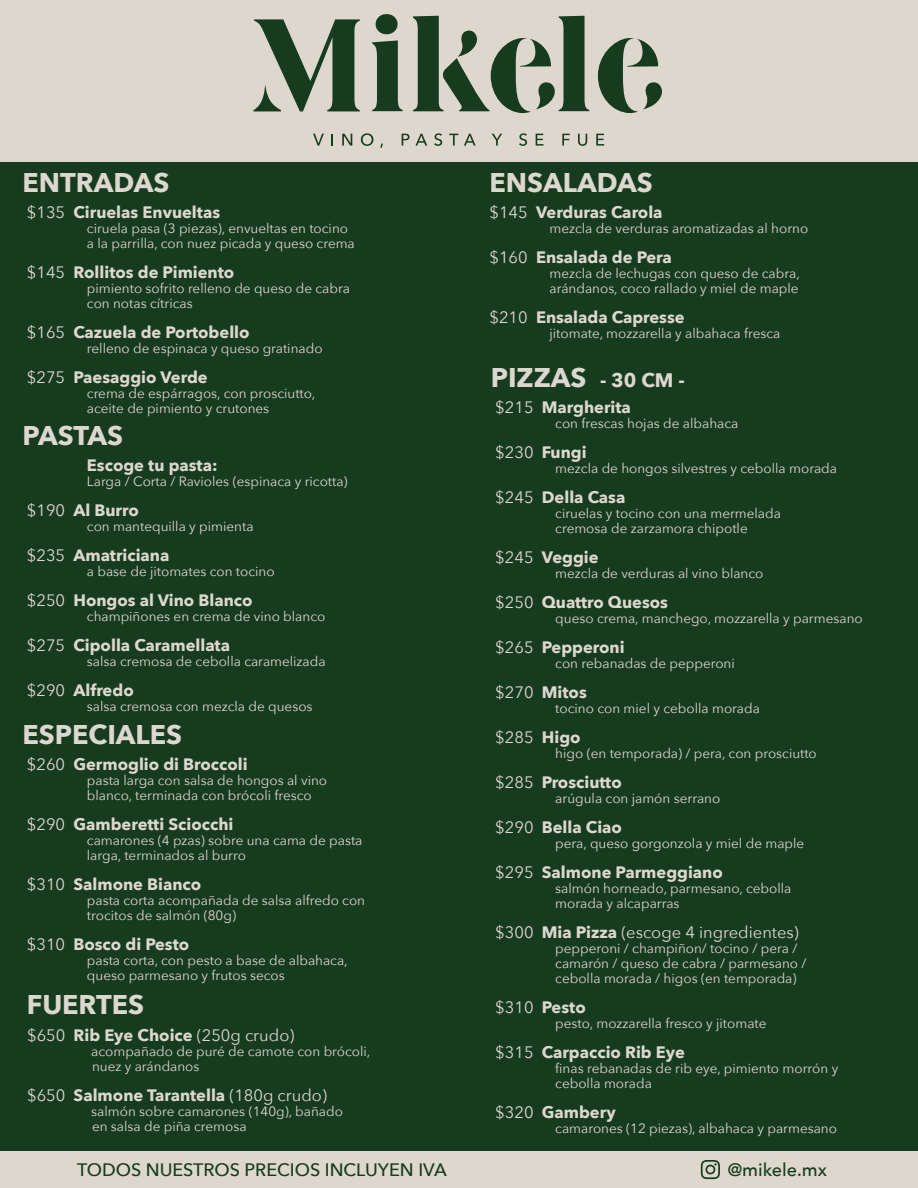
<style>
.page{position:relative;width:918px;height:1188px;background:#fff}
.page>*{position:absolute;margin:0;border:0;box-sizing:border-box;transform-origin:0 0}
.t1{font:700 27px "Avenir Next";color:#ddd8cf}
.t2{font:500 18px "Avenir Next";color:#173b1f}
.t3{font:700 16.5px "Avenir Next";color:#ddd8cf}
.t4{font:16.5px "Avenir Next";color:#ddd8cf}
.t5{font:13.5px/15px "Avenir Next";color:#ddd8cf}
.s1{font-weight:400}
.s2{font-weight:700}
.s3{font-size:19.5px}
</style>
<div class="page">
<div style="left:0;top:2px;width:918px;height:1186px;background:#173b1f"></div>
<div style="left:0;top:1151px;width:918px;height:37px;background:#ddd7ce"></div>
<svg style="left:701px;top:1160px;width:19px;height:19px"></svg>
<div style="left:0;top:0;width:918px;height:162px;background:#ddd7ce"></div>
<svg style="left:253px;top:19px;width:107px;height:92px"></svg>
<svg style="left:376px;top:14px;width:22px;height:20px"></svg>
<svg style="left:372px;top:40px;width:31px;height:71px"></svg>
<svg style="left:413px;top:16px;width:176px;height:97px"></svg>
<svg style="left:598px;top:38px;width:64px;height:75px"></svg>
<svg style="left:313px;top:134px;width:11px;height:12px"></svg>
<svg style="left:331px;top:134px;width:2px;height:12px"></svg>
<svg style="left:342px;top:134px;width:10px;height:12px"></svg>
<svg style="left:361px;top:133px;width:12px;height:13px"></svg>
<svg style="left:402px;top:134px;width:25px;height:12px"></svg>
<svg style="left:434px;top:133px;width:8px;height:13px"></svg>
<svg style="left:449px;top:134px;width:9px;height:12px"></svg>
<svg style="left:464px;top:134px;width:12px;height:12px"></svg>
<svg style="left:492px;top:134px;width:10px;height:12px"></svg>
<svg style="left:519px;top:133px;width:8px;height:13px"></svg>
<svg style="left:536px;top:134px;width:7px;height:12px"></svg>
<svg style="left:562px;top:134px;width:8px;height:12px"></svg>
<svg style="left:578px;top:134px;width:9px;height:12px"></svg>
<svg style="left:596px;top:134px;width:8px;height:12px"></svg>
<h1 class="t1" style="left:23px;top:159px;width:148px">ENTRADAS</h1>
<p class="t3" style="left:27px;top:198px;width:195px"><span class="s1">$135</span> Ciruelas Envueltas</p>
<p class="t5" style="left:87px;top:220px;width:269px">ciruela pasa (3 piezas), envueltas en tocino a la parrilla, con nuez picada y queso crema</p>
<p class="t3" style="left:27px;top:258px;width:209px"><span class="s1">$145</span> Rollitos de Pimiento</p>
<p class="t5" style="left:87px;top:280px;width:265px">pimiento sofrito relleno de queso de cabra con notas cítricas</p>
<p class="t3" style="left:27px;top:318px;width:224px"><span class="s1">$165</span> Cazuela de Portobello</p>
<p class="t5" style="left:87px;top:340px;width:237px">relleno de espinaca y queso gratinado</p>
<p class="t3" style="left:27px;top:363px;width:182px"><span class="s1">$275</span> Paesaggio Verde</p>
<p class="t5" style="left:87px;top:385px;width:230px">crema de espárragos, con prosciutto, aceite de pimiento y crutones</p>
<h1 class="t1" style="left:23px;top:412px;width:102px">PASTAS</h1>
<p class="t3" style="left:87px;top:451px;width:132px">Escoge tu pasta:</p>
<p class="t5" style="left:87px;top:474px;width:262px">Larga / Corta / Ravioles (espinaca y ricotta)</p>
<p class="t3" style="left:27px;top:496px;width:113px"><span class="s1">$190</span> Al Burro</p>
<p class="t5" style="left:87px;top:519px;width:168px">con mantequilla y pimienta</p>
<p class="t3" style="left:27px;top:541px;width:144px"><span class="s1">$235</span> Amatriciana</p>
<p class="t5" style="left:87px;top:564px;width:189px">a base de jitomates con tocino</p>
<p class="t3" style="left:27px;top:586px;width:227px"><span class="s1">$250</span> Hongos al Vino Blanco</p>
<p class="t5" style="left:87px;top:609px;width:240px">champiñones en crema de vino blanco</p>
<p class="t3" style="left:27px;top:631px;width:205px"><span class="s1">$275</span> Cipolla Caramellata</p>
<p class="t5" style="left:87px;top:654px;width:240px">salsa cremosa de cebolla caramelizada</p>
<p class="t3" style="left:27px;top:676px;width:108px"><span class="s1">$290</span> Alfredo</p>
<p class="t5" style="left:87px;top:699px;width:227px">salsa cremosa con mezcla de quesos</p>
<h1 class="t1" style="left:23px;top:711px;width:161px">ESPECIALES</h1>
<p class="t3" style="left:27px;top:750px;width:222px"><span class="s1">$260</span> Germoglio di Broccoli</p>
<p class="t5" style="left:87px;top:773px;width:242px">pasta larga con salsa de hongos al vino blanco, terminada con brócoli fresco</p>
<p class="t3" style="left:27px;top:810px;width:208px"><span class="s1">$290</span> Gamberetti Sciocchi</p>
<p class="t5" style="left:87px;top:833px;width:277px">camarones (4 pzas) sobre una cama de pasta larga, terminados al burro</p>
<p class="t3" style="left:27px;top:870px;width:176px"><span class="s1">$310</span> Salmone Bianco</p>
<p class="t5" style="left:87px;top:893px;width:280px">pasta corta acompañada de salsa alfredo con trocitos de salmón (80g)</p>
<p class="t3" style="left:27px;top:930px;width:164px"><span class="s1">$310</span> Bosco di Pesto</p>
<p class="t5" style="left:87px;top:953px;width:262px">pasta corta, con pesto a base de albahaca, queso parmesano y frutos secos</p>
<h1 class="t1" style="left:27px;top:982px;width:119px">FUERTES</h1>
<p class="t4" style="left:27px;top:1021px;width:269px">$650 <span class="s2">Rib Eye Choice</span> (250g crudo)</p>
<p class="t5" style="left:91px;top:1043px;width:281px">acompañado de puré de camote con brócoli, nuez y arándanos</p>
<p class="t3" style="left:27px;top:1081px;width:301px"><span class="s1">$650</span> Salmone Tarantella <span class="s1">(180g crudo)</span></p>
<p class="t5" style="left:91px;top:1103px;width:253px">salmón sobre camarones (140g), bañado en salsa de piña cremosa</p>
<h1 class="t1" style="left:490px;top:159px;width:165px">ENSALADAS</h1>
<p class="t3" style="left:489px;top:198px;width:175px"><span class="s1">$145</span> Verduras Carola</p>
<p class="t5" style="left:549px;top:220px;width:260px">mezcla de verduras aromatizadas al horno</p>
<p class="t3" style="left:489px;top:243px;width:184px"><span class="s1">$160</span> Ensalada de Pera</p>
<p class="t5" style="left:549px;top:265px;width:252px">mezcla de lechugas con queso de cabra, arándanos, coco rallado y miel de maple</p>
<p class="t3" style="left:489px;top:303px;width:197px"><span class="s1">$210</span> Ensalada Capresse</p>
<p class="t5" style="left:549px;top:325px;width:232px">jitomate, mozzarella y albahaca fresca</p>
<h1 class="t1" style="left:491px;top:354px;width:196px">PIZZAS <span class="s3">- 30 CM -</span></h1>
<p class="t3" style="left:495px;top:393px;width:137px"><span class="s1">$215</span> Margherita</p>
<p class="t5" style="left:555px;top:415px;width:185px">con frescas hojas de albahaca</p>
<p class="t3" style="left:495px;top:438px;width:93px"><span class="s1">$230</span> Fungi</p>
<p class="t5" style="left:555px;top:460px;width:283px">mezcla de hongos silvestres y cebolla morada</p>
<p class="t3" style="left:495px;top:483px;width:132px"><span class="s1">$245</span> Della Casa</p>
<p class="t5" style="left:555px;top:505px;width:227px">ciruelas y tocino con una mermelada cremosa de zarzamora chipotle</p>
<p class="t3" style="left:495px;top:543px;width:105px"><span class="s1">$245</span> Veggie</p>
<p class="t5" style="left:555px;top:565px;width:210px">mezcla de verduras al vino blanco</p>
<p class="t3" style="left:495px;top:588px;width:174px"><span class="s1">$250</span> Quattro Quesos</p>
<p class="t5" style="left:555px;top:610px;width:309px">queso crema, manchego, mozzarella y parmesano</p>
<p class="t3" style="left:495px;top:633px;width:131px"><span class="s1">$265</span> Pepperoni</p>
<p class="t5" style="left:555px;top:655px;width:181px">con rebanadas de pepperoni</p>
<p class="t3" style="left:495px;top:678px;width:93px"><span class="s1">$270</span> Mitos</p>
<p class="t5" style="left:555px;top:700px;width:206px">tocino con miel y cebolla morada</p>
<p class="t4" style="left:495px;top:723px;width:87px">$285 <span class="s2">Higo</span></p>
<p class="t5" style="left:555px;top:745px;width:263px">higo (en temporada) / pera, con prosciutto</p>
<p class="t3" style="left:495px;top:768px;width:128px"><span class="s1">$285</span> Prosciutto</p>
<p class="t5" style="left:555px;top:790px;width:167px">arúgula con jamón serrano</p>
<p class="t3" style="left:495px;top:813px;width:128px"><span class="s1">$290</span> Bella Ciao</p>
<p class="t5" style="left:555px;top:835px;width:250px">pera, queso gorgonzola y miel de maple</p>
<p class="t3" style="left:495px;top:858px;width:229px"><span class="s1">$295</span> Salmone Parmeggiano</p>
<p class="t5" style="left:555px;top:880px;width:238px">salmón horneado, parmesano, cebolla morada y alcaparras</p>
<p class="t4" style="left:495px;top:918px;width:305px">$300 <span class="s2">Mia Pizza</span> (escoge 4 ingredientes)</p>
<p class="t5" style="left:555px;top:940px;width:253px">pepperoni / champiñon/ tocino / pera / camarón / queso de cabra / parmesano / cebolla morada / higos (en temporada)</p>
<p class="t3" style="left:495px;top:993px;width:92px"><span class="s1">$310</span> Pesto</p>
<p class="t5" style="left:555px;top:1015px;width:213px">pesto, mozzarella fresco y jitomate</p>
<p class="t3" style="left:495px;top:1038px;width:191px"><span class="s1">$315</span> Carpaccio Rib Eye</p>
<p class="t5" style="left:555px;top:1060px;width:284px">finas rebanadas de rib eye, pimiento morrón y cebolla morada</p>
<p class="t3" style="left:495px;top:1098px;width:122px"><span class="s1">$320</span> Gambery</p>
<p class="t5" style="left:555px;top:1120px;width:283px">camarones (12 piezas), albahaca y parmesano</p>
<h2 class="t2" style="left:77px;top:1155px;width:371px">TODOS NUESTROS PRECIOS INCLUYEN IVA</h2>
<h2 class="t2" style="left:728px;top:1155px;width:101px">@mikele.mx</h2>
</div>
